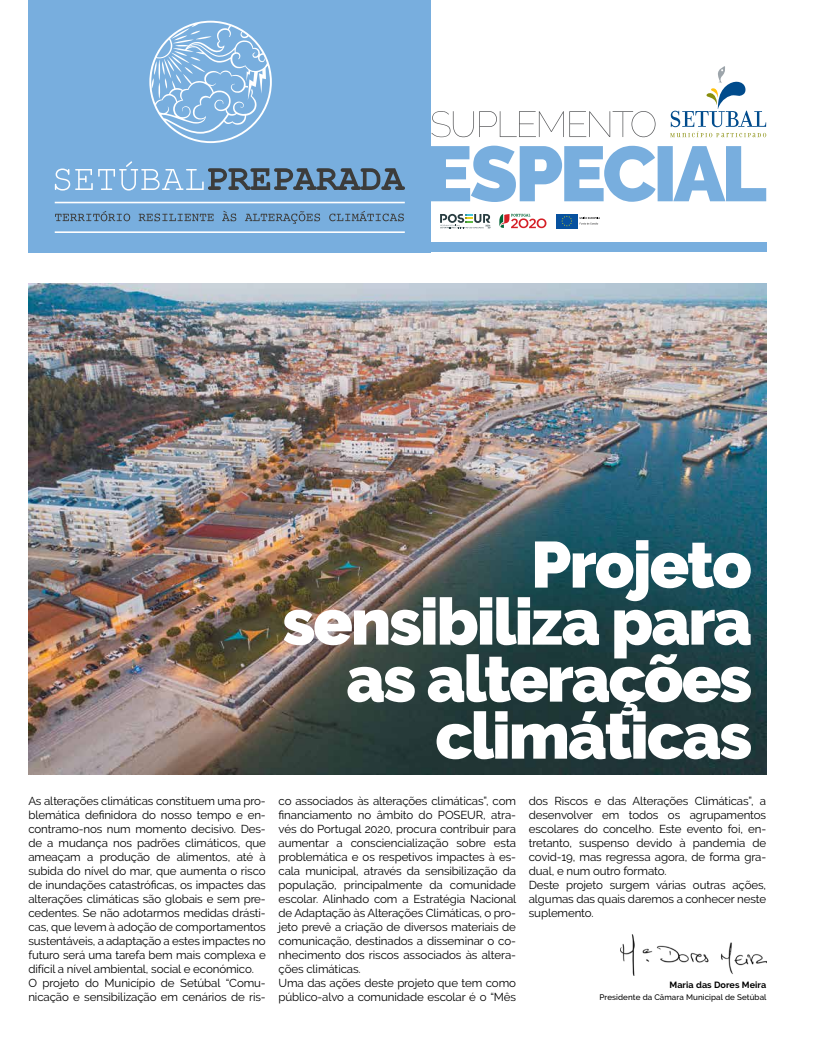
<style>
.page{position:relative;width:823px;height:1049px;background:#fff}
.page>*{position:absolute;margin:0;border:0;box-sizing:border-box;transform-origin:0 0}
.t1{font:900 65px/57px "Raleway";letter-spacing:-.03em;color:#fff;text-align:right}
.t2{font:11.5px/14px "Raleway";letter-spacing:-.01em;color:#000}
.t3{font:700 9px "Raleway";letter-spacing:.01em;color:#000}
.t4{font:500 8px "Raleway";letter-spacing:.01em;color:#000}
</style>
<div class="page">
<div style="left:28px;top:0;width:403px;height:252px;background:#78aede"></div>
<div style="left:420px;top:242px;width:345px;height:10px;background:#78aede"></div>
<svg style="left:55px;top:161px;width:350px;height:30px"></svg>
<hr style="left:55px;top:202px;width:349px;height:1px;background:#fff">
<svg style="left:55px;top:211px;width:75px;height:10px"></svg>
<svg style="left:138px;top:214px;width:75px;height:7px"></svg>
<svg style="left:222px;top:211px;width:14px;height:10px"></svg>
<svg style="left:245px;top:211px;width:75px;height:13px"></svg>
<svg style="left:329px;top:211px;width:74px;height:10px"></svg>
<hr style="left:55px;top:231px;width:349px;height:2px;background:#fff">
<svg style="left:149px;top:21px;width:123px;height:122px"></svg>
<svg style="left:431px;top:111px;width:224px;height:26px"></svg>
<svg style="left:431px;top:146px;width:334px;height:56px"></svg>
<svg style="left:670px;top:66px;width:95px;height:71px"></svg>
<img style="left:620px;top:934px;width:145px;height:41px">
<img style="left:28px;top:283px;width:737px;height:491px">
<svg style="left:499px;top:214px;width:47px;height:14px"></svg>
<svg style="left:579px;top:217px;width:20px;height:7px"></svg>
<div style="left:555px;top:214px;width:22px;height:14px;background:#07519f"></div>
<svg style="left:561px;top:216px;width:11px;height:10px"></svg>
<svg style="left:440px;top:214px;width:50px;height:14px"></svg>
<p class="t2" style="left:28px;top:793px;width:239px">As alterações climáticas constituem uma pro&shy;blemática definidora do nosso tempo e en&shy;contramo-nos num momento decisivo. Des&shy;de a mudança nos padrões climáticos, que ameaçam a produção de alimentos, até à subida do nível do mar, que aumenta o risco de inundações catastróficas, os impactes das alterações climáticas são globais e sem pre&shy;cedentes. Se não adotarmos medidas drásti&shy;cas, que levem à adoção de comportamentos sustentáveis, a adaptação a estes impactes no futuro será uma tarefa bem mais complexa e difícil a nível ambiental, social e económico.<br>O projeto do Município de Setúbal “Comu&shy;nicação e sensibilização em cenários de ris-</p>
<h1 class="t1" style="left:282px;top:536px;width:470px">Projeto sensibiliza para as alterações climáticas</h1>
<p class="t2" style="left:278px;top:793px;width:239px">co associados às alterações climáticas”, com -f-i nanciamento no âmbito do POSEUR, atra&shy;vés do Portugal 2020, procura contribuir para aumentar a consciencialização sobre esta problemática e os respetivos impactes à es&shy;cala municipal, através da sensibilização da população, principalmente da comunidade escolar. Alinhado com a Estratégia Nacional de Adaptação às Alterações Climáticas, o pro&shy;jeto prevê a criação de diversos materiais de comunicação, destinados a disseminar o co&shy;nhecimento dos riscos associados às altera&shy;ções climáticas.<br>Uma das ações deste projeto que tem como público-alvo a comunidade escolar é o “Mês</p>
<p class="t2" style="left:528px;top:793px;width:239px">dos Riscos e das Alterações Climáticas”, a desenvolver em todos os agrupamentos escolares do concelho. Este evento foi, en&shy;tretanto, suspenso devido à pandemia de covid-19, mas regressa agora, de forma gra&shy;dual, e num outro formato.<br>Deste projeto surgem várias outras ações, algumas das quais daremos a conhecer neste suplemento.</p>
<p class="t3" style="left:669px;top:980px;width:98px">Maria das Dores Meira</p>
<p class="t4" style="left:599px;top:993px;width:168px">Presidente da Câmara Municipal de Setúbal</p>
</div>
